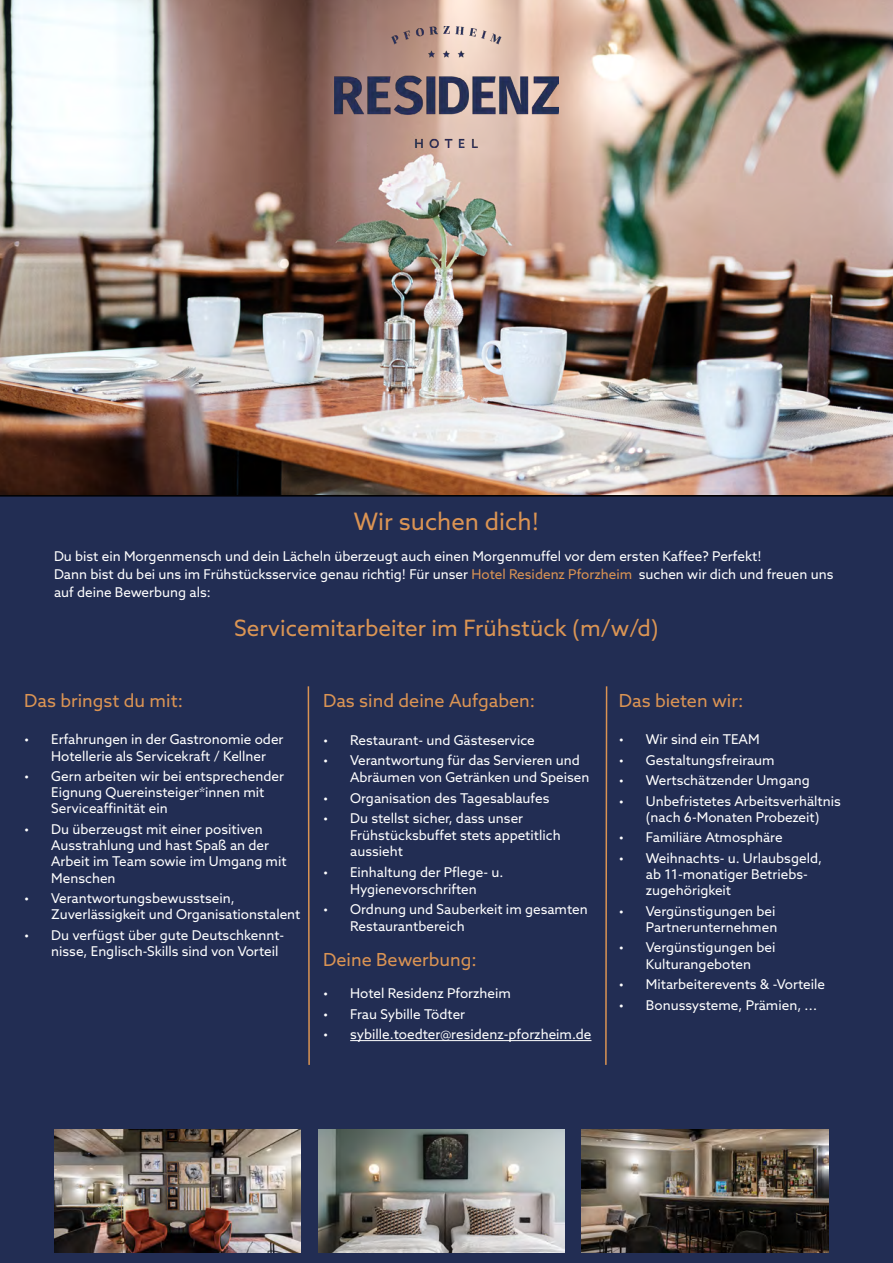
<style>
.page{position:relative;width:893px;height:1263px;background:#fff}
.page>*{position:absolute;margin:0;border:0;box-sizing:border-box;transform-origin:0 0}
.t1{font:24px "Azo Sans";color:#db9453}
.t2{font:22.5px "Azo Sans";color:#db9553}
.t3{font:18px "Azo Sans";color:#db9453}
.t4{font:13.5px/16.2px "Azo Sans";color:#fff}
.s1{color:#db9453}
</style>
<div class="page">
<img style="left:0;top:0;width:893px;height:495px">
<div style="left:0;top:495px;width:893px;height:768px;background:#222d53"></div>
<img style="left:54px;top:1129px;width:247px;height:123px">
<img style="left:318px;top:1129px;width:247px;height:123px">
<svg style="left:307px;top:685px;width:4px;height:381px;background:#665353"></svg>
<svg style="left:604px;top:685px;width:4px;height:381px;background:#665353"></svg>
<hr style="left:350px;top:1040px;width:241px;height:1px;background:#fff">
<img style="left:335px;top:27px;width:223px;height:120px">
<img style="left:582px;top:1129px;width:246px;height:123px">
<h1 class="t1" style="left:354px;top:506px;width:187px">Wir suchen dich!</h1>
<p class="t4" style="left:54px;top:547px;width:781px;line-height:18px">Du bist ein Morgenmensch und dein Lächeln überzeugt auch einen Morgenmuffel vor dem ersten Kaffee? Perfekt!<br>Dann bist du bei uns im Frühstücksservice genau richtig! Für unser <span class="s1">Hotel Residenz Pforzheim</span> suchen wir dich und freuen uns auf deine Bewerbung als:</p>
<h2 class="t2" style="left:234px;top:613px;width:426px">Servicemitarbeiter im Frühstück (m/w/d)</h2>
<h3 class="t3" style="left:24px;top:688px;width:160px">Das bringst du mit:</h3>
<p class="t4" style="left:51px;top:731px;width:234px;text-indent:-27px">• Erfahrungen in der Gastronomie oder<br>Hotellerie als Servicekraft / Kellner</p>
<p class="t4" style="left:51px;top:768px;width:234px;text-indent:-27px">• Gern arbeiten wir bei entsprechender<br>Eignung Quereinsteiger*innen mit<br>Serviceaffinität ein</p>
<p class="t4" style="left:51px;top:821px;width:237px;text-indent:-27px">• Du überzeugst mit einer positiven<br>Ausstrahlung und hast Spaß an der<br>Arbeit im Team sowie im Umgang mit<br>Menschen</p>
<p class="t4" style="left:51px;top:890px;width:251px;text-indent:-27px">• Verantwortungsbewusstsein,<br>Zuverlässigkeit und Organisationstalent</p>
<p class="t4" style="left:51px;top:926px;width:235px;text-indent:-27px">• Du verfügst über gute Deutschkennt&shy;nisse, Englisch-Skills sind von Vorteil</p>
<h3 class="t3" style="left:323px;top:688px;width:214px">Das sind deine Aufgaben:</h3>
<p class="t4" style="left:323px;top:732px;width:213px">• Restaurant- und Gästeservice</p>
<p class="t4" style="left:350px;top:752px;width:241px;text-indent:-27px">• Verantwortung für das Servieren und<br>Abräumen von Getränken und Speisen</p>
<p class="t4" style="left:323px;top:790px;width:228px">• Organisation des Tagesablaufes</p>
<p class="t4" style="left:350px;top:810px;width:212px;text-indent:-27px">• Du stellst sicher, dass unser<br>Frühstücksbuffet stets appetitlich aussieht</p>
<p class="t4" style="left:323px;top:864px;width:182px;text-align:center">• Einhaltung der Pflege- u.<br>Hygienevorschriften</p>
<p class="t4" style="left:350px;top:901px;width:239px;text-indent:-27px">• Ordnung und Sauberkeit im gesamten<br>Restaurantbereich</p>
<h3 class="t3" style="left:323px;top:947px;width:155px">Deine Bewerbung:</h3>
<p class="t4" style="left:323px;top:985px;width:189px">• Hotel Residenz Pforzheim</p>
<p class="t4" style="left:323px;top:1005px;width:144px">• Frau Sybille Tödter</p>
<p class="t4" style="left:323px;top:1026px;width:270px">• sybille.toedter@residenz-pforzheim.de</p>
<h3 class="t3" style="left:619px;top:688px;width:126px">Das bieten wir:</h3>
<p class="t4" style="left:619px;top:731px;width:142px">• Wir sind ein TEAM</p>
<p class="t4" style="left:619px;top:752px;width:157px">• Gestaltungsfreiraum</p>
<p class="t4" style="left:619px;top:772px;width:192px">• Wertschätzender Umgang</p>
<p class="t4" style="left:619px;top:793px;width:223px;text-align:center">• Unbefristetes Arbeitsverhältnis (nach 6-Monaten Probezeit)</p>
<p class="t4" style="left:619px;top:829px;width:165px">• Familiäre Atmosphäre</p>
<p class="t4" style="left:646px;top:850px;width:178px;text-indent:-27px">• Weihnachts- u. Urlaubsgeld, ab 11-monatiger Betriebs&shy;zugehörigkeit</p>
<p class="t4" style="left:619px;top:903px;width:160px;text-align:right">• Vergünstigungen bei<br>Partnerunternehmen</p>
<p class="t4" style="left:619px;top:939px;width:158px;text-align:center">• Vergünstigungen bei<br>Kulturangeboten</p>
<p class="t4" style="left:619px;top:976px;width:208px">• Mitarbeiterevents &amp; -Vorteile</p>
<p class="t4" style="left:619px;top:996px;width:200px">• Bonussysteme, Prämien, ...</p>
</div>
